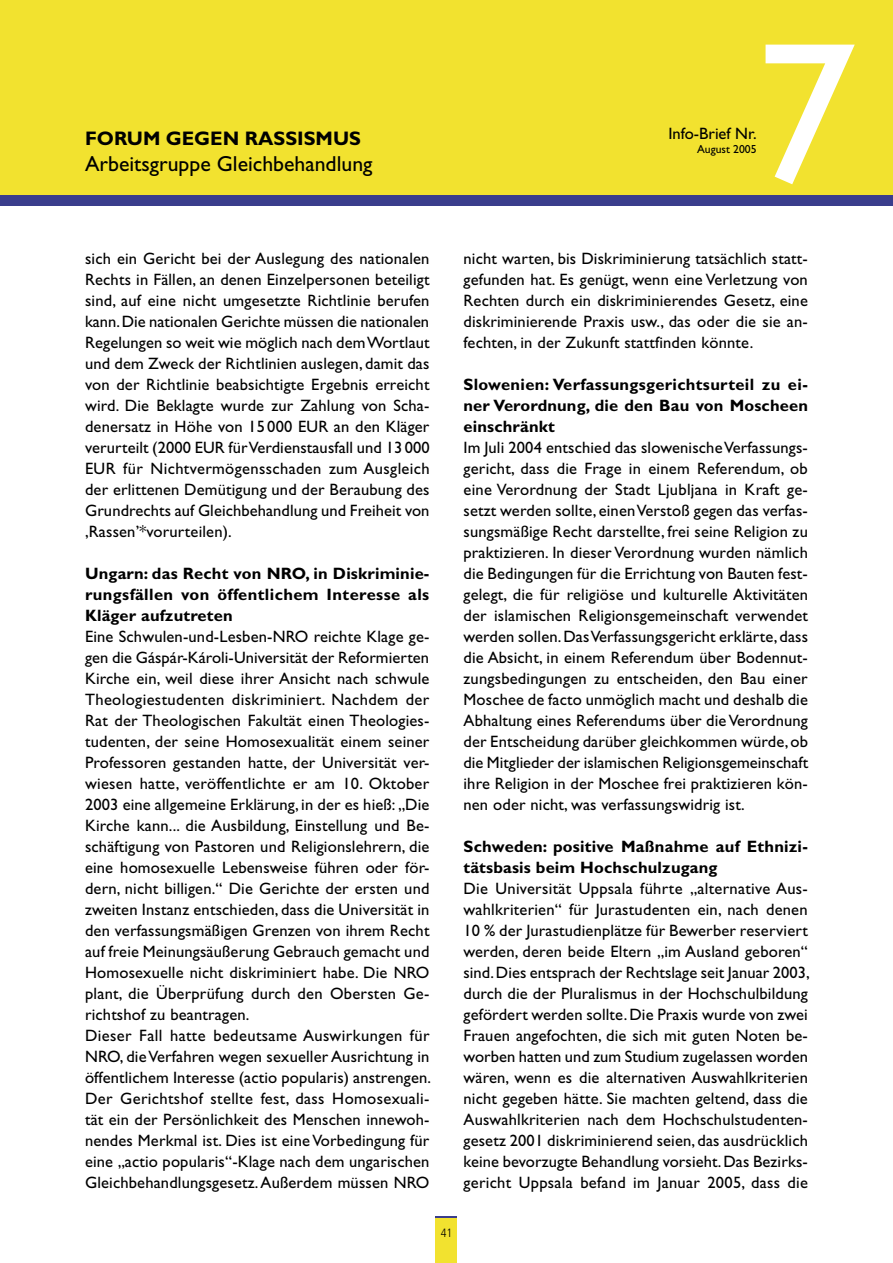
<style>
.page{position:relative;width:893px;height:1263px;background:#fff}
.page>*{position:absolute;margin:0;border:0;box-sizing:border-box;transform-origin:0 0}
.t1{font:202.2px "Gill Sans";color:#fff}
.t2{font:21.75px "Gill Sans";color:#000}
.t3{font:700 19.65px "Gill Sans";color:#000}
.t4{font:16.5px/21px "Gill Sans";letter-spacing:.01em;color:#000;text-align:justify}
.t5{font:700 16.5px/21px "Gill Sans";letter-spacing:.01em;color:#000;text-align:justify}
.t6{font:300 condensed 12px "Frutiger";color:#000}
.t7{font:11.7px "Gill Sans";color:#000}
</style>
<div class="page">
<div style="left:0;top:0;width:893px;height:200px;background:#f2e22f"></div>
<div style="left:0;top:196px;width:893px;height:10px;background:#3a3d8c"></div>
<div style="left:436px;top:1216px;width:21px;height:47px;background:#f2e22f"></div>
<hr style="left:436px;top:1216px;width:21px;height:2px;background:#3a3d8c">
<p class="t3" style="left:85px;top:127px;width:277px">FORUM GEGEN RASSISMUS</p>
<h2 class="t2" style="left:85px;top:151px;width:289px">Arbeitsgruppe Gleichbehandlung</h2>
<p class="t4" style="left:668px;top:123px;width:90px">Info-Brief Nr.</p>
<p class="t7" style="left:697px;top:142px;width:61px">August 2005</p>
<h1 class="t1" style="left:756px;top:-2px;width:103px">7</h1>
<p class="t4" style="left:85px;top:248px;width:346px">sich ein Gericht bei der Auslegung des nationalen Rechts in Fällen, an denen Einzelpersonen beteiligt sind, auf eine nicht umgesetzte Richtlinie berufen kann. Die nationalen Gerichte müssen die nationalen Regelungen so weit wie möglich nach dem Wortlaut und dem Zweck der Richtlinien auslegen, damit das von der Richtlinie beabsichtigte Ergebnis erreicht wird. Die Beklagte wurde zur Zahlung von Scha&shy;denersatz in Höhe von 15 000 EUR an den Kläger verurteilt (2000 EUR für Verdienstausfall und 13 000<br>EUR für Nichtvermögensschaden zum Ausgleich der erlittenen Demütigung und der Beraubung des Grundrechts auf Gleichbehandlung und Freiheit von ‚Rassen’*vorurteilen).</p>
<p class="t5" style="left:85px;top:563px;width:346px">Ungarn: das Recht von NRO, in Diskriminie&shy;rungsfällen von öffentlichem Interesse als Kläger aufzutreten</p>
<p class="t4" style="left:85px;top:626px;width:348px;text-align:left">Eine Schwulen-und-Lesben-NRO reichte Klage ge&shy;gen die Gáspár-Károli-Universität der Reformierten Kirche ein, weil diese ihrer Ansicht nach schwule Theologiestudenten diskriminiert. Nachdem der Rat der Theologischen Fakultät einen Theologies&shy;tudenten, der seine Homosexualität einem seiner Professoren gestanden hatte, der Universität ver&shy;wiesen hatte, veröffentlichte er am 10. Oktober 2003 eine allgemeine Erklärung, in der es hieß: „Die Kirche kann... die Ausbildung, Einstellung und Be&shy;schäftigung von Pastoren und Religionslehrern, die eine homosexuelle Lebensweise führen oder för&shy;dern, nicht billigen.“ Die Gerichte der ersten und zweiten Instanz entschieden, dass die Universität in den verfassungsmäßigen Grenzen von ihrem Recht auf freie Meinungsäußerung Gebrauch gemacht und Homosexuelle nicht diskriminiert habe. Die NRO plant, die Überprüfung durch den Obersten Ge&shy;richtshof zu beantragen.<br>Dieser Fall hatte bedeutsame Auswirkungen für NRO, die Verfahren wegen sexueller Ausrichtung in öffentlichem Interesse (actio popularis) anstrengen.<br>Der Gerichtshof stellte fest, dass Homosexuali&shy;tät ein der Persönlichkeit des Menschen innewoh&shy;nendes Merkmal ist. Dies ist eine Vorbedingung für eine „actio popularis“-Klage nach dem ungarischen Gleichbehandlungsgesetz. Außerdem müssen NRO</p>
<p class="t4" style="left:463px;top:248px;width:346px">nicht warten, bis Diskriminierung tatsächlich statt&shy;gefunden hat. Es genügt, wenn eine Verletzung von Rechten durch ein diskriminierendes Gesetz, eine diskriminierende Praxis usw., das oder die sie an&shy;fechten, in der Zukunft stattfinden könnte.</p>
<p class="t5" style="left:463px;top:374px;width:346px">Slowenien: Verfassungsgerichtsurteil zu ei&shy;ner Verordnung, die den Bau von Moscheen einschränkt</p>
<p class="t4" style="left:463px;top:437px;width:346px">Im Juli 2004 entschied das slowenische Verfassungs&shy;gericht, dass die Frage in einem Referendum, ob eine Verordnung der Stadt Ljubljana in Kraft ge&shy;setzt werden sollte, einen Verstoß gegen das verfas&shy;sungsmäßige Recht darstellte, frei seine Religion zu praktizieren. In dieser Verordnung wurden nämlich die Bedingungen für die Errichtung von Bauten fest&shy;gelegt, die für religiöse und kulturelle Aktivitäten der islamischen Religionsgemeinschaft verwendet werden sollen. Das Verfassungsgericht erklärte, dass die Absicht, in einem Referendum über Bodennut&shy;zungsbedingungen zu entscheiden, den Bau einer Moschee de facto unmöglich macht und deshalb die Abhaltung eines Referendums über die Verordnung der Entscheidung darüber gleichkommen würde, ob die Mitglieder der islamischen Religionsgemeinschaft ihre Religion in der Moschee frei praktizieren kön&shy;nen oder nicht, was verfassungswidrig ist.</p>
<p class="t5" style="left:463px;top:836px;width:346px">Schweden: positive Maßnahme auf Ethnizi&shy;tätsbasis beim Hochschulzugang</p>
<p class="t4" style="left:463px;top:878px;width:348px;text-align:left">Die Universität Uppsala führte „alternative Aus&shy;wahlkriterien“ für Jurastudenten ein, nach denen 10 % der Jurastudienplätze für Bewerber reserviert werden, deren beide Eltern „im Ausland geboren“ sind. Dies entsprach der Rechtslage seit Januar 2003, durch die der Pluralismus in der Hochschulbildung gefördert werden sollte. Die Praxis wurde von zwei Frauen angefochten, die sich mit guten Noten be&shy;worben hatten und zum Studium zugelassen worden wären, wenn es die alternativen Auswahlkriterien nicht gegeben hätte. Sie machten geltend, dass die Auswahlkriterien nach dem Hochschulstudenten&shy;gesetz 2001 diskriminierend seien, das ausdrücklich keine bevorzugte Behandlung vorsieht. Das Bezirks&shy;gericht Uppsala befand im Januar 2005, dass die</p>
<p class="t6" style="left:441px;top:1226px;width:13px">41</p>
</div>
